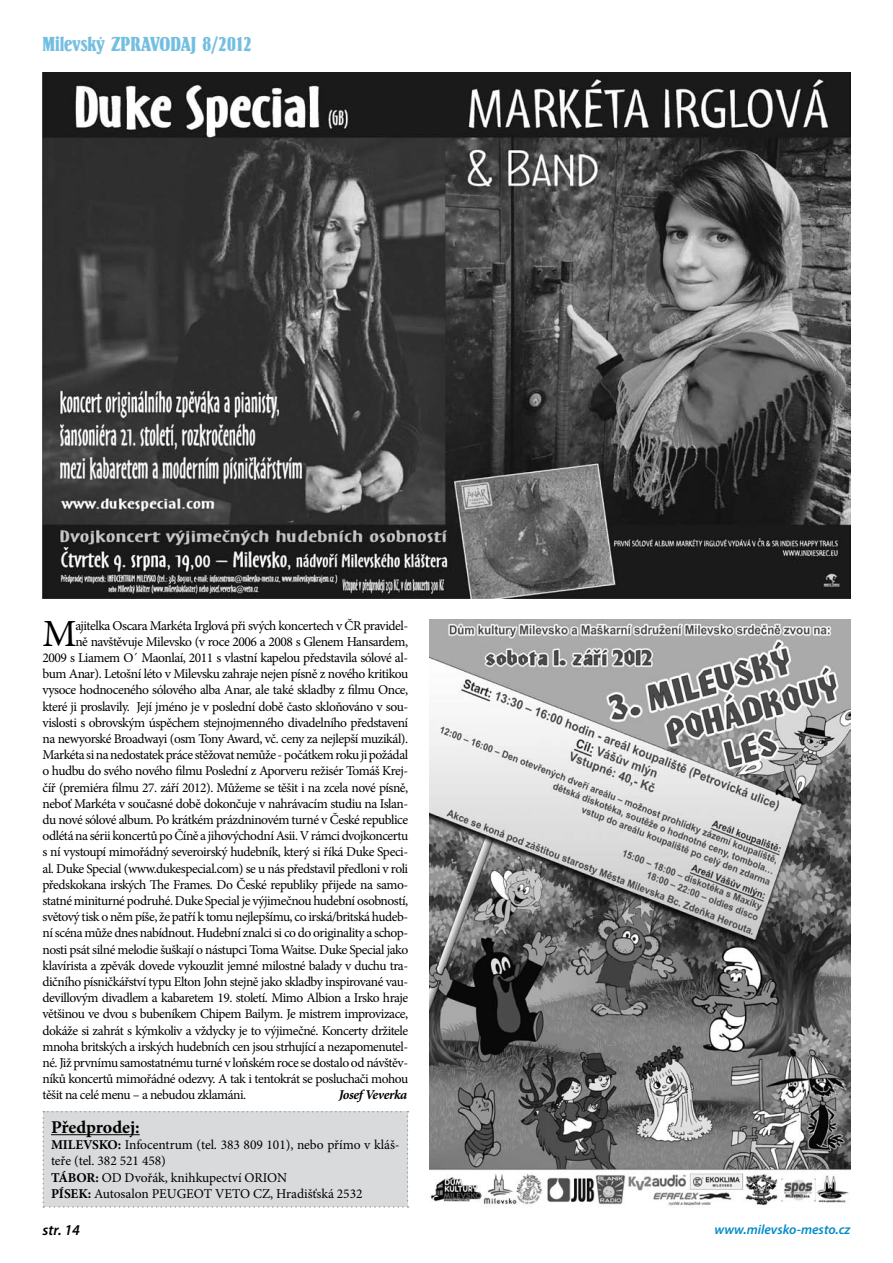
<style>
.page{position:relative;width:893px;height:1263px;background:#fff}
.page>*{position:absolute;margin:0;border:0;box-sizing:border-box;transform-origin:0 0}
.t1{font:38.4px "Minion Pro";color:#000}
.t2{font:21px "Springfield DEE";color:#73bfe1}
.t3{font:700 18px "Minion Pro";letter-spacing:-.01em;color:#000}
.t4{font:italic 600 15px "Myriad Pro";color:#000}
.t5{font:13.5px "Minion Pro";letter-spacing:-.035em;color:#000}
.t6{font:13.5px/16.2px "Minion Pro";letter-spacing:-.005em;color:#000}
.t7{font:italic 600 13.5px "Myriad Pro";color:#008ac9}
.t8{font:italic 700 13.5px "Minion Pro";letter-spacing:-.025em;color:#000}
.s1{font-weight:700}
</style>
<div class="page">
<div style="left:43px;top:1111px;width:365px;height:97px;background:#d9dadb"></div>
<img style="left:43px;top:72px;width:807px;height:526px">
<hr style="left:51px;top:1134px;width:89px;height:1px;background:#000">
<img style="left:429px;top:620px;width:421px;height:588px">
<h2 class="t2" style="left:43px;top:34px;width:211px">MILEVSKÝ ZPRAVODAJ 8/2012</h2>
<h1 class="t1" style="left:43px;top:608px;width:36px">M</h1>
<p class="t5" style="left:75px;top:616px;width:334px">ajitelka Oscara Markéta Irglová při svých koncertech v ČR pravidel-</p>
<p class="t5" style="left:75px;top:632px;width:334px">ně navštěvuje Milevsko (v roce 2006 a 2008 s Glenem Hansardem,</p>
<p class="t5" style="left:43px;top:649px;width:367px">2009 s Liamem O´ Maonlaí, 2011 s vlastní kapelou představila sólové al-</p>
<p class="t5" style="left:43px;top:665px;width:367px">bum Anar). Letošní léto v Milevsku zahraje nejen písně z nového kritikou</p>
<p class="t5" style="left:43px;top:681px;width:367px">vysoce hodnoceného sólového alba Anar, ale také skladby z filmu Once,</p>
<p class="t5" style="left:43px;top:697px;width:367px">které ji proslavily. Její jméno je v poslední době často skloňováno v sou-</p>
<p class="t5" style="left:43px;top:713px;width:367px">vislosti s obrovským úspěchem stejnojmenného divadelního představení</p>
<p class="t5" style="left:43px;top:730px;width:367px">na newyorské Broadwayi (osm Tony Award, vč. ceny za nejlepší muzikál).</p>
<p class="t5" style="left:43px;top:746px;width:367px">Markéta si na nedostatek práce stěžovat nemůže - počátkem roku ji požádal</p>
<p class="t5" style="left:43px;top:762px;width:367px">o hudbu do svého nového filmu Poslední z Aporveru režisér Tomáš Krej-</p>
<p class="t5" style="left:43px;top:778px;width:367px">číř (premiéra filmu 27. září 2012). Můžeme se těšit i na zcela nové písně,</p>
<p class="t5" style="left:43px;top:794px;width:367px">neboť Markéta v současné době dokončuje v nahrávacím studiu na Islan-</p>
<p class="t5" style="left:43px;top:811px;width:367px">du nové sólové album. Po krátkém prázdninovém turné v České republice</p>
<p class="t5" style="left:43px;top:827px;width:367px">odlétá na sérii koncertů po Číně a jihovýchodní Asii. V rámci dvojkoncertu</p>
<p class="t5" style="left:43px;top:843px;width:367px">s ní vystoupí mimořádný severoirský hudebník, který si říká Duke Speci-</p>
<p class="t5" style="left:43px;top:859px;width:367px">al. Duke Special (www.dukespecial.com) se u nás představil předloni v roli</p>
<p class="t5" style="left:43px;top:875px;width:367px">předskokana irských The Frames. Do České republiky přijede na samo-</p>
<p class="t5" style="left:43px;top:892px;width:367px">statné miniturné podruhé. Duke Special je výjimečnou hudební osobností,</p>
<p class="t5" style="left:43px;top:908px;width:367px">světový tisk o něm píše, že patří k tomu nejlepšímu, co irská/britská hudeb-</p>
<p class="t5" style="left:43px;top:924px;width:367px">ní scéna může dnes nabídnout. Hudební znalci si co do originality a schop-</p>
<p class="t5" style="left:43px;top:940px;width:367px">nosti psát silné melodie šuškají o nástupci Toma Waitse. Duke Special jako</p>
<p class="t5" style="left:43px;top:956px;width:367px">klavírista a zpěvák dovede vykouzlit jemné milostné balady v duchu tra-</p>
<p class="t5" style="left:43px;top:973px;width:367px">dičního písničkářství typu Elton John stejně jako skladby inspirované vau-</p>
<p class="t5" style="left:43px;top:989px;width:367px">devillovým divadlem a kabaretem 19. století. Mimo Albion a Irsko hraje</p>
<p class="t5" style="left:43px;top:1005px;width:367px">většinou ve dvou s bubeníkem Chipem Bailym. Je mistrem improvizace,</p>
<p class="t5" style="left:43px;top:1021px;width:367px">dokáže si zahrát s kýmkoliv a vždycky je to výjimečné. Koncerty držitele</p>
<p class="t5" style="left:43px;top:1037px;width:367px">mnoha britských a irských hudebních cen jsou strhující a nezapomenutel-</p>
<p class="t5" style="left:43px;top:1054px;width:367px">né. Již prvnímu samostatnému turné v loňském roce se dostalo od návštěv-</p>
<p class="t5" style="left:43px;top:1070px;width:367px">níků koncertů mimořádné odezvy. A tak i tentokrát se posluchači mohou</p>
<p class="t5" style="left:42px;top:1086px;width:205px">těšit na celé menu – a nebudou zklamáni.</p>
<p class="t8" style="left:339px;top:1085px;width:70px">Josef Veverka</p>
<h3 class="t3" style="left:51px;top:1114px;width:90px">Předprodej:</h3>
<p class="t6" style="left:51px;top:1137px;width:350px"><span class="s1">MILEVSKO:</span> Infocentrum (tel. 383 809 101), nebo přímo v kláš&shy;teře (tel. 382 521 458)<br><span class="s1">TÁBOR:</span> OD Dvořák, knihkupectví ORION<br><span class="s1">PÍSEK:</span> Autosalon PEUGEOT VETO CZ, Hradišťská 2532</p>
<p class="t4" style="left:43px;top:1220px;width:38px">str. 14</p>
<p class="t7" style="left:714px;top:1221px;width:138px">www.milevsko-mesto.cz</p>
</div>
